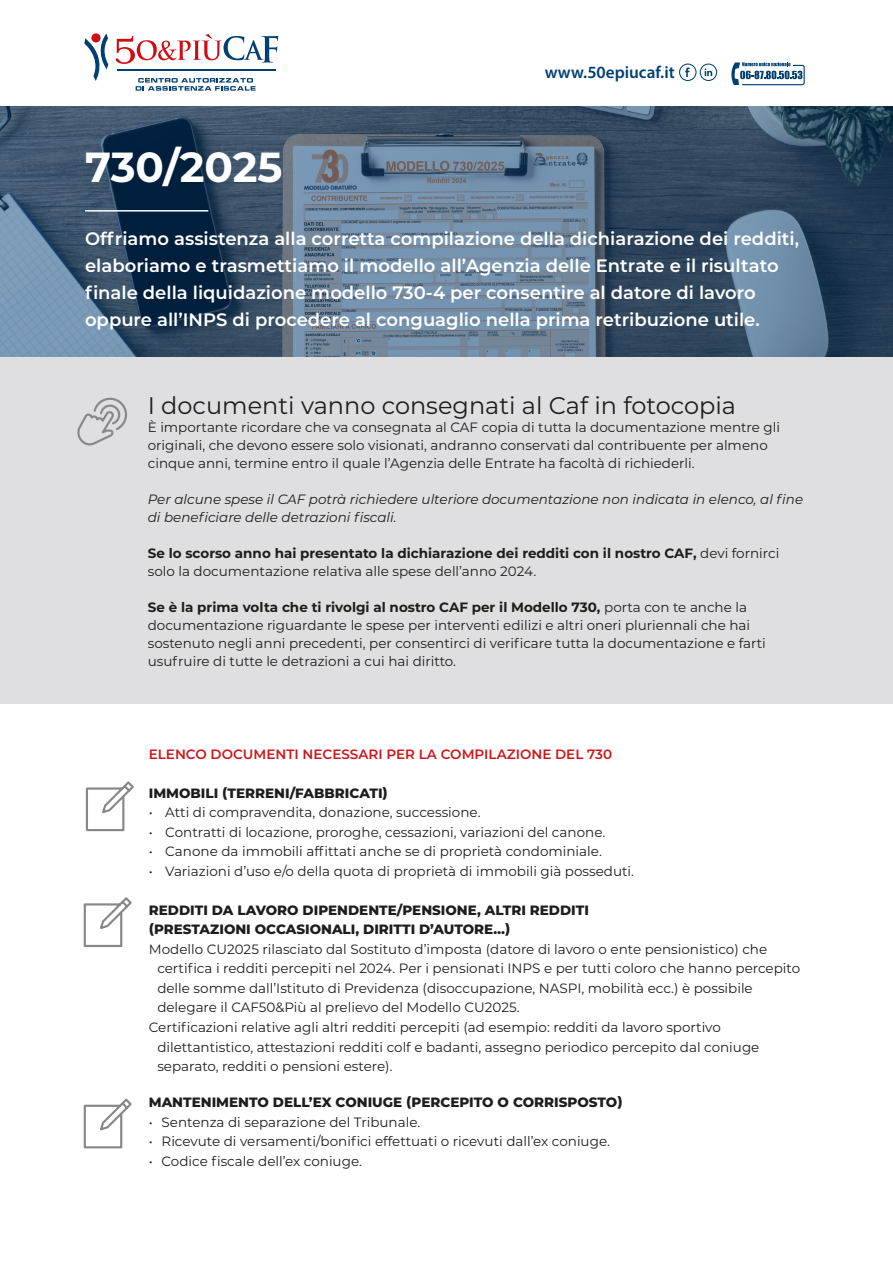
<style>
.page{position:relative;width:893px;height:1263px;background:#fff}
.page>*{position:absolute;margin:0;border:0;box-sizing:border-box;transform-origin:0 0}
.t1{font:700 42px "Montserrat";color:#fff}
.t2{font:24px "Montserrat";color:#1d1d1b}
.t3{font:600 18px "Montserrat";color:#fff}
.t4{font:600 17.25px "Myriad Pro";color:#003f73}
.t5{font:600 17.25px "Myriad Pro";color:#fff}
.t6{font:13.5px/19.5px "Montserrat";color:#1d1d1b}
.t7{font:800 13.5px "Montserrat";color:#1d1d1b}
.t8{font:700 13.5px/18px "Montserrat";color:#1d1d1b}
.t9{font:italic 13.5px/18px "Montserrat";color:#1d1d1b}
.t10{font:600 13.5px "Montserrat";color:#cd171a}
.s1{font-weight:400}
.s2{font-weight:700}
</style>
<div class="page">
<hr style="left:117px;top:69px;width:159px;height:1px;background:#003f73">
<svg style="left:136px;top:78px;width:120px;height:13px"></svg>
<svg style="left:84px;top:33px;width:25px;height:48px"></svg>
<div style="left:91px;top:33px;width:10px;height:9px;background:#d20b11;border-radius:50%"></div>
<svg style="left:116px;top:34px;width:162px;height:30px"></svg>
<svg style="left:0;top:106px;width:893px;height:251px;background:#476078"></svg>
<svg style="left:679px;top:63px;width:39px;height:18px"></svg>
<svg style="left:731px;top:62px;width:74px;height:23px"></svg>
<hr style="left:85px;top:210px;width:123px;height:2px;background:#fff">
<svg style="left:85px;top:781px;width:49px;height:51px"></svg>
<svg style="left:83px;top:897px;width:49px;height:50px"></svg>
<svg style="left:83px;top:1098px;width:49px;height:51px"></svg>
<div style="left:0;top:357px;width:893px;height:347px;background:#dfdee0"></div>
<svg style="left:77px;top:397px;width:50px;height:49px"></svg>
<p class="t1" style="left:85px;top:137px;width:199px">730/2025</p>
<p class="t4" style="left:545px;top:61px;width:132px">www.50epiucaf.it</p>
<p class="t3" style="left:85px;top:226px;width:716px">Offriamo assistenza alla corretta compilazione della dichiarazione dei redditi,</p>
<p class="t3" style="left:85px;top:253px;width:695px">elaboriamo e trasmettiamo il modello all’Agenzia delle Entrate e il risultato</p>
<p class="t3" style="left:85px;top:280px;width:672px">finale della liquidazione modello 730-4 per consentire al datore di lavoro</p>
<p class="t3" style="left:85px;top:307px;width:676px">oppure all’INPS di procedere al conguaglio nella prima retribuzione utile.</p>
<p class="t5" style="left:544px;top:285px;width:132px">www.50epiucaf.it</p>
<p class="t2" style="left:148px;top:389px;width:590px">I documenti vanno consegnati al Caf in fotocopia</p>
<p class="t6" style="left:148px;top:417px;width:634px;line-height:18px">È importante ricordare che va consegnata al CAF copia di tutta la documentazione mentre gli originali, che devono essere solo visionati, andranno conservati dal contribuente per almeno cinque anni, termine entro il quale l’Agenzia delle Entrate ha facoltà di richiederli.</p>
<p class="t9" style="left:148px;top:489px;width:657px">Per alcune spese il CAF potrà richiedere ulteriore documentazione non indicata in elenco, al fine di beneficiare delle detrazioni fiscali.</p>
<p class="t8" style="left:148px;top:543px;width:633px">Se lo scorso anno hai presentato la dichiarazione dei redditi con il nostro CAF, <span class="s1">devi fornirci solo la documentazione relativa alle spese dell’anno 2024.</span></p>
<p class="t6" style="left:148px;top:597px;width:620px;line-height:18px"><span class="s2">Se è la prima volta che ti rivolgi al nostro CAF per il Modello 730,</span> porta con te anche la documentazione riguardante le spese per interventi edilizi e altri oneri pluriennali che hai sostenuto negli anni precedenti, per consentirci di verificare tutta la documentazione e farti usufruire di tutte le detrazioni a cui hai diritto.</p>
<p class="t10" style="left:149px;top:744px;width:465px">ELENCO DOCUMENTI NECESSARI PER LA COMPILAZIONE DEL 730</p>
<p class="t7" style="left:149px;top:783px;width:241px">IMMOBILI (TERRENI/FABBRICATI)</p>
<p class="t6" style="left:149px;top:802px;width:333px">• Atti di compravendita, donazione, successione.</p>
<p class="t6" style="left:149px;top:822px;width:458px">• Contratti di locazione, proroghe, cessazioni, variazioni del canone.</p>
<p class="t6" style="left:149px;top:841px;width:455px">• Canone da immobili affittati anche se di proprietà condominiale.</p>
<p class="t6" style="left:149px;top:861px;width:487px">• Variazioni d’uso e/o della quota di proprietà di immobili già posseduti.</p>
<p class="t7" style="left:149px;top:900px;width:442px">REDDITI DA LAVORO DIPENDENTE/PENSIONE, ALTRI REDDITI</p>
<p class="t7" style="left:149px;top:920px;width:363px">(PRESTAZIONI OCCASIONALI, DIRITTI D’AUTORE…)</p>
<p class="t6" style="left:157px;top:939px;width:644px;text-indent:-9px">Modello CU2025 rilasciato dal Sostituto d’imposta (datore di lavoro o ente pensionistico) che certifica i redditi percepiti nel 2024. Per i pensionati INPS e per tutti coloro che hanno percepito delle somme dall’Istituto di Previdenza (disoccupazione, NASPI, mobilità ecc.) è possibile delegare il CAF50&amp;Più al prelievo del Modello CU2025.</p>
<p class="t6" style="left:157px;top:1017px;width:604px;text-indent:-9px">Certificazioni relative agli altri redditi percepiti (ad esempio: redditi da lavoro sportivo dilettantistico, attestazioni redditi colf e badanti, assegno periodico percepito dal coniuge separato, redditi o pensioni estere).</p>
<p class="t7" style="left:149px;top:1092px;width:475px">MANTENIMENTO DELL’EX CONIUGE (PERCEPITO O CORRISPOSTO)</p>
<p class="t6" style="left:149px;top:1111px;width:273px">• Sentenza di separazione del Tribunale.</p>
<p class="t6" style="left:149px;top:1131px;width:463px">• Ricevute di versamenti/bonifici effettuati o ricevuti dall’ex coniuge.</p>
<p class="t6" style="left:149px;top:1150px;width:215px">• Codice fiscale dell’ex coniuge.</p>
</div>
